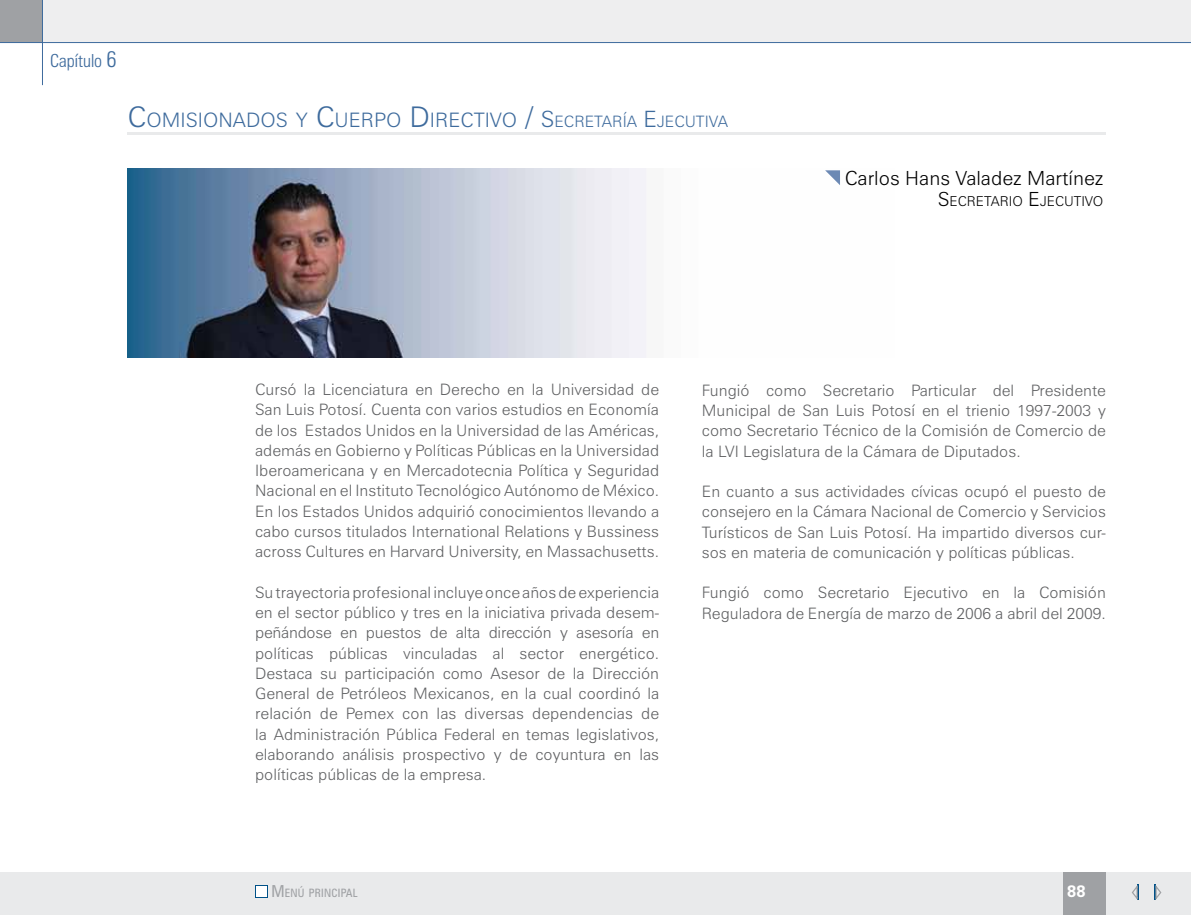
<style>
.page{position:relative;width:1191px;height:915px;background:#fff}
.page>*{position:absolute;margin:0;border:0;box-sizing:border-box;transform-origin:0 0}
.t1{font:300 19.95px "Zurich BT";color:#3e6b9d}
.t2{font:300 19.5px "Zurich BT";color:#000}
.t3{font:300 condensed 18px "Zurich BT";color:#3e6b9d}
.t4{font:700 16.5px "Zurich BT";color:#fff}
.t5{font:300 15.75px/20.2px "Zurich BT";color:#5f6062;text-align:justify}
.t6{font:300 13.65px "Zurich BT";color:#000}
.t7{font:condensed 11.55px "Zurich BT";color:#9fa1a4}
.s1{font-size:22.5px}
.s2{font-size:28.5px}
.s3{font-size:15.75px}
.s4{font-size:19.5px}
.s5{font-size:16.5px}
</style>
<div class="page">
<div style="left:0;top:0;width:43px;height:43px;background:#9fa1a4"></div>
<div style="left:43px;top:0;width:1148px;height:43px;background:#eeeeef"></div>
<hr style="left:0;top:42px;width:1191px;height:1px;background:#3e6b9d">
<hr style="left:42px;top:0;width:1px;height:85px;background:#3e6b9d">
<hr style="left:128px;top:132px;width:977px;height:3px;background:#e9eaeb">
<img style="left:128px;top:169px;width:518px;height:189px">
<svg style="left:825px;top:170px;width:15px;height:15px"></svg>
<div style="left:0;top:872px;width:1191px;height:42px;background:#e9eaeb"></div>
<div style="left:1063px;top:872px;width:43px;height:42px;background:#9fa1a4"></div>
<svg style="left:1132px;top:884px;width:6px;height:16px"></svg>
<svg style="left:1154px;top:884px;width:8px;height:16px"></svg>
<svg style="left:255px;top:885px;width:13px;height:12px"></svg>
<div style="left:256px;top:885px;width:11px;height:11px;background:#fff"></div>
<p class="t3" style="left:50px;top:49px;width:68px">Capítulo <span class="s1">6</span></p>
<p class="t1" style="left:128px;top:108px;width:602px"><span class="s2">C</span>OMISIONADOS Y <span class="s2">C</span>UERPO <span class="s2">D</span> IRECTIVO <span class="s2">/</span> <span class="s1">S</span> <span class="s3">ECRETARÍA</span> <span class="s1">E</span><span class="s3">JECUTIVA</span></p>
<p class="t2" style="left:844px;top:166px;width:260px">Carlos Hans Valadez Martínez</p>
<p class="t6" style="left:937px;top:193px;width:167px"><span class="s4">S</span> ECRETARIO <span class="s4">E</span>JECUTIVO</p>
<p class="t5" style="left:255px;top:379px;width:405px">Cursó la Licenciatura en Derecho en la Universidad de San Luis Potosí. Cuenta con varios estudios en Economía de los Estados Unidos en la Universidad de las Américas, además en Gobierno y Políticas Públicas en la Universidad Iberoamericana y en Mercadotecnia Política y Seguridad Nacional en el Instituto Tecnológico Autónomo de México.<br>En los Estados Unidos adquirió conocimientos llevando a cabo cursos titulados International Relations y Bussiness across Cultures en Harvard University, en Massachusetts.</p>
<p class="t5" style="left:255px;top:581px;width:405px">Su trayectoria profesional incluye once años de experiencia en el sector público y tres en la iniciativa privada desem&shy;peñándose en puestos de alta dirección y asesoría en políticas públicas vinculadas al sector energético.<br>Destaca su participación como Asesor de la Dirección General de Petróleos Mexicanos, en la cual coordinó la relación de Pemex con las diversas dependencias de la Administración Pública Federal en temas legislativos, elaborando análisis prospectivo y de coyuntura en las políticas públicas de la empresa.</p>
<p class="t5" style="left:702px;top:380px;width:405px">Fungió como Secretario Particular del Presidente Municipal de San Luis Potosí en el trienio 1997-2003 y como Secretario Técnico de la Comisión de Comercio de la LVI Legislatura de la Cámara de Diputados.</p>
<p class="t5" style="left:702px;top:481px;width:405px">En cuanto a sus actividades cívicas ocupó el puesto de consejero en la Cámara Nacional de Comercio y Servicios Turísticos de San Luis Potosí. Ha impartido diversos cur&shy;sos en materia de comunicación y políticas públicas.</p>
<p class="t5" style="left:702px;top:582px;width:405px">Fungió como Secretario Ejecutivo en la Comisión<br>Reguladora de Energía de marzo de 2006 a abril del 2009.</p>
<p class="t7" style="left:272px;top:885px;width:88px"><span class="s5">M</span>ENÚ PRINCIPAL</p>
<p class="t4" style="left:1067px;top:881px;width:20px">88</p>
<p class="t7" style="left:279px;top:886px;width:85px"><span class="s5">M</span>ENÚ PRINCIPAL</p>
</div>
